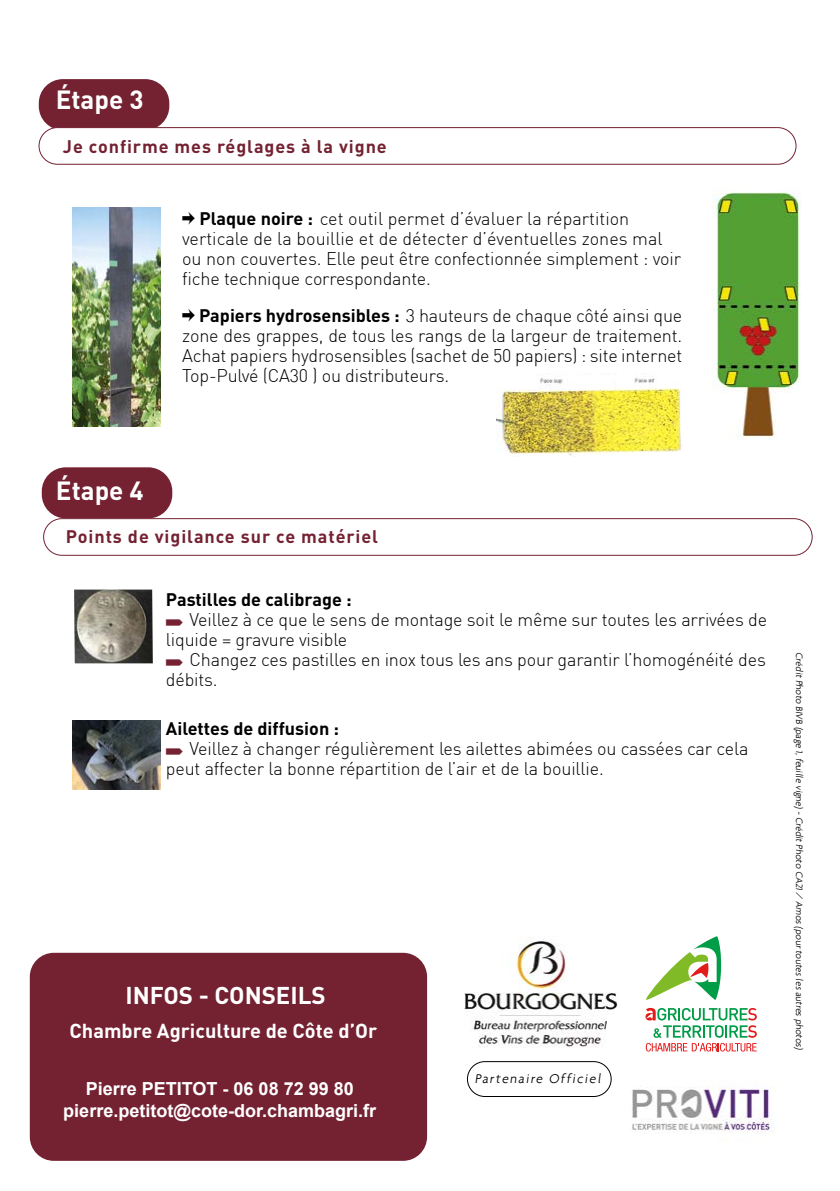
<style>
.page{position:relative;width:840px;height:1191px;background:#fff}
.page>*{position:absolute;margin:0;border:0;box-sizing:border-box;transform-origin:0 0}
.t1{font:700 26px "DIN Pro";color:#fff}
.t2{font:700 24px "DINOT";color:#fff}
.t3{font:700 20px "DINOT";color:#fff}
.t4{font:300 18px/20px "DIN";letter-spacing:-.01em;color:#000}
.t5{font:700 18px/21.6px "Arial";color:#fff;text-align:center}
.t6{font:700 18px "DIN Pro";letter-spacing:.05em;color:#742232}
.t7{font:700 18px "DIN Pro";color:#000}
.t8{font:300 13.6px "Agenda";color:#000}
.t9{font:italic 300 10px "Agenda";color:#000}
.s1{font-family:"DIN Pro";font-weight:700}
</style>
<div class="page">
<div style="left:42px;top:467px;width:130px;height:51px;background:#742232;border-radius:24px"></div>
<div style="left:39px;top:79px;width:130px;height:51px;background:#742232;border-radius:24px"></div>
<div style="left:43px;top:518px;width:769px;height:37px;border:1px solid #742232;border-radius:18px"></div>
<div style="left:39px;top:128px;width:756px;height:36px;background:#fff;border-radius:18px"></div>
<div style="left:39px;top:127px;width:756px;height:37px;border:1px solid #742232;border-radius:18px"></div>
<img style="left:496px;top:373px;width:186px;height:83px">
<img style="left:630px;top:1086px;width:143px;height:56px">
<div style="left:30px;top:952px;width:397px;height:208px;background:#742232;border-radius:24px"></div>
<svg style="left:645px;top:1043px;width:111px;height:8px"></svg>
<svg style="left:645px;top:1008px;width:111px;height:29px"></svg>
<svg style="left:646px;top:936px;width:74px;height:63px"></svg>
<img style="left:464px;top:936px;width:154px;height:112px">
<div style="left:467px;top:1061px;width:144px;height:35px;border:1px solid #000;border-radius:17px"></div>
<img style="left:712px;top:192px;width:89px;height:247px">
<img style="left:72px;top:207px;width:88px;height:220px">
<img style="left:74px;top:589px;width:79px;height:74px">
<img style="left:72px;top:720px;width:88px;height:69px">
<h1 class="t1" style="left:56px;top:82px;width:89px">Étape 3</h1>
<p class="t6" style="left:63px;top:134px;width:325px">Je confirme mes réglages à la vigne</p>
<p class="t4" style="left:182px;top:208px;width:500px;text-indent:17px"><span class="s1">Plaque noire :</span> cet outil permet d’évaluer la répartition verticale de la bouillie et de détecter d’éventuelles zones mal ou non couvertes. Elle peut être confectionnée simplement : voir fiche technique correspondante.</p>
<p class="t4" style="left:182px;top:305px;width:501px;text-align:justify;text-indent:17px"><span class="s1">Papiers hydrosensibles :</span> 3 hauteurs de chaque côté ainsi que zone des grappes, de tous les rangs de la largeur de traitement.<br>Achat papiers hydrosensibles (sachet de 50 papiers) : site internet Top-Pulvé (CA30 ) ou distributeurs.</p>
<h1 class="t1" style="left:56px;top:473px;width:89px">Étape 4</h1>
<p class="t6" style="left:66px;top:524px;width:313px">Points de vigilance sur ce matériel</p>
<p class="t7" style="left:166px;top:587px;width:187px">Pastilles de calibrage :</p>
<p class="t4" style="left:166px;top:609px;width:602px;text-indent:24px">Veillez à ce que le sens de montage soit le même sur toutes les arrivées de liquide = gravure visible</p>
<p class="t4" style="left:166px;top:649px;width:601px;text-indent:24px">Changez ces pastilles en inox tous les ans pour garantir l’homogénéité des débits.</p>
<p class="t7" style="left:166px;top:716px;width:174px">Ailettes de diffusion :</p>
<p class="t4" style="left:166px;top:738px;width:583px;text-indent:24px">Veillez à changer régulièrement les ailettes abimées ou cassées car cela peut affecter la bonne répartition de l’air et de la bouillie.</p>
<h2 class="t2" style="left:125px;top:979px;width:202px">INFOS - CONSEILS</h2>
<p class="t3" style="left:69px;top:1017px;width:309px">Chambre Agriculture de Côte d’Or</p>
<p class="t5" style="left:63px;top:1078px;width:314px">Pierre PETITOT - 06 08 72 99 80 pierre.petitot@cote-dor.chambagri.fr</p>
<p class="t8" style="left:474px;top:1071px;width:130px">Partenaire Officiel</p>
<p class="t9" style="left:804px;top:652px;width:399px;rotate:90deg">Crédit Photo BIVB (page 1,feuille vig ne) - Crédit Photo CA21/ Amos (pourtoutes les autres p hotos)</p>
</div>
